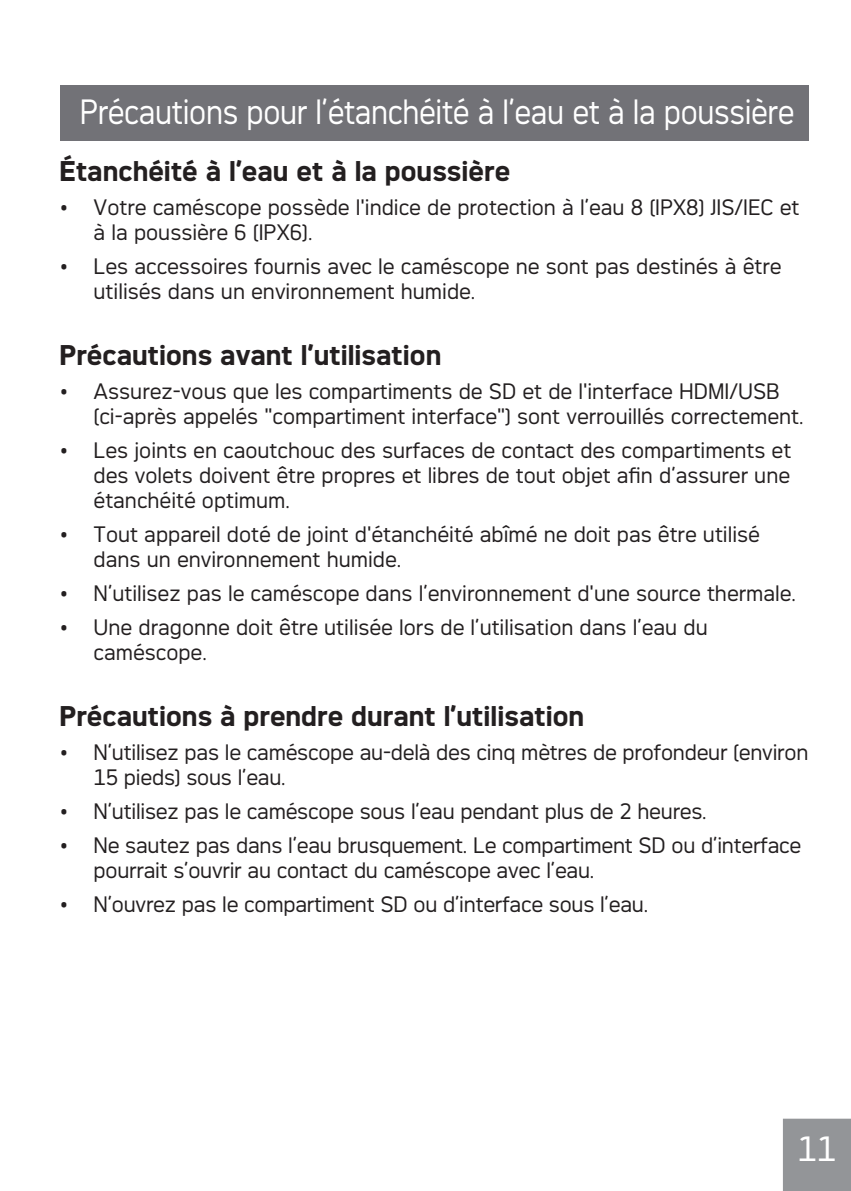
<style>
.page{position:relative;width:851px;height:1191px;background:#fff}
.page>*{position:absolute;margin:0;border:0;box-sizing:border-box;transform-origin:0 0}
.t1{font:33px "Agfa Photo Thalis";letter-spacing:-.01em;color:#fff;scale:.9 1}
.t2{font:33px "Agfa Photo Thalis";letter-spacing:-.01em;color:#fff}
.t3{font:700 27px "Agfa Photo Thalis";color:#231f20}
.t4{font:21px/25.2px "Agfa Photo Thalis";color:#231f20}
</style>
<div class="page">
<div style="left:60px;top:85px;width:748px;height:55px;background:#727277"></div>
<div style="left:784px;top:1120px;width:65px;height:69px;background:#939598"></div>
<div style="left:782px;top:1118px;width:68px;height:73px;border:3px solid #939598"></div>
<h1 class="t1" style="left:80px;top:93px;width:795px">Précautions pour l’étanchéité à l’eau et à la poussière</h1>
<p class="t3" style="left:60px;top:155px;width:452px">Étanchéité à l’eau et à la poussière</p>
<p class="t4" style="left:94px;top:194px;width:707px;text-indent:-34px">• Votre caméscope possède l'indice de protection à l’eau 8 (IPX8) JIS/IEC et à la poussière 6 (IPX6).</p>
<p class="t4" style="left:94px;top:253px;width:689px;text-indent:-34px">• Les accessoires fournis avec le caméscope ne sont pas destinés à être utilisés dans un environnement humide.</p>
<p class="t3" style="left:60px;top:339px;width:383px">Précautions avant l’utilisation</p>
<p class="t4" style="left:94px;top:378px;width:711px;text-indent:-34px">• Assurez-vous que les compartiments de SD et de l'interface HDMI/USB (ci-après appelés "compartiment interface") sont verrouillés correctement.</p>
<p class="t4" style="left:94px;top:437px;width:699px;text-align:justify;text-indent:-34px">• Les joints en caoutchouc des surfaces de contact des compartiments et des volets doivent être propres et libres de tout objet afin d’assurer une étanchéité optimum.</p>
<p class="t4" style="left:94px;top:521px;width:667px;text-indent:-34px">• Tout appareil doté de joint d'étanchéité abîmé ne doit pas être utilisé dans un environnement humide.</p>
<p class="t4" style="left:60px;top:580px;width:737px">• N’utilisez pas le caméscope dans l’environnement d'une source thermale.</p>
<p class="t4" style="left:94px;top:614px;width:615px;text-indent:-34px">• Une dragonne doit être utilisée lors de l’utilisation dans l’eau du caméscope.</p>
<p class="t3" style="left:60px;top:700px;width:526px">Précautions à prendre durant l’utilisation</p>
<p class="t4" style="left:94px;top:739px;width:716px;text-indent:-34px">• N’utilisez pas le caméscope au-delà des cinq mètres de profondeur (environ<br>15 pieds) sous l’eau.</p>
<p class="t4" style="left:60px;top:798px;width:648px">• N’utilisez pas le caméscope sous l’eau pendant plus de 2 heures.</p>
<p class="t4" style="left:94px;top:832px;width:709px;text-indent:-34px">• Ne sautez pas dans l’eau brusquement. Le compartiment SD ou d’interface pourrait s’ouvrir au contact du caméscope avec l’eau.</p>
<p class="t4" style="left:60px;top:891px;width:590px">• N’ouvrez pas le compartiment SD ou d’interface sous l’eau.</p>
<h1 class="t2" style="left:797px;top:1129px;width:40px">11</h1>
</div>
